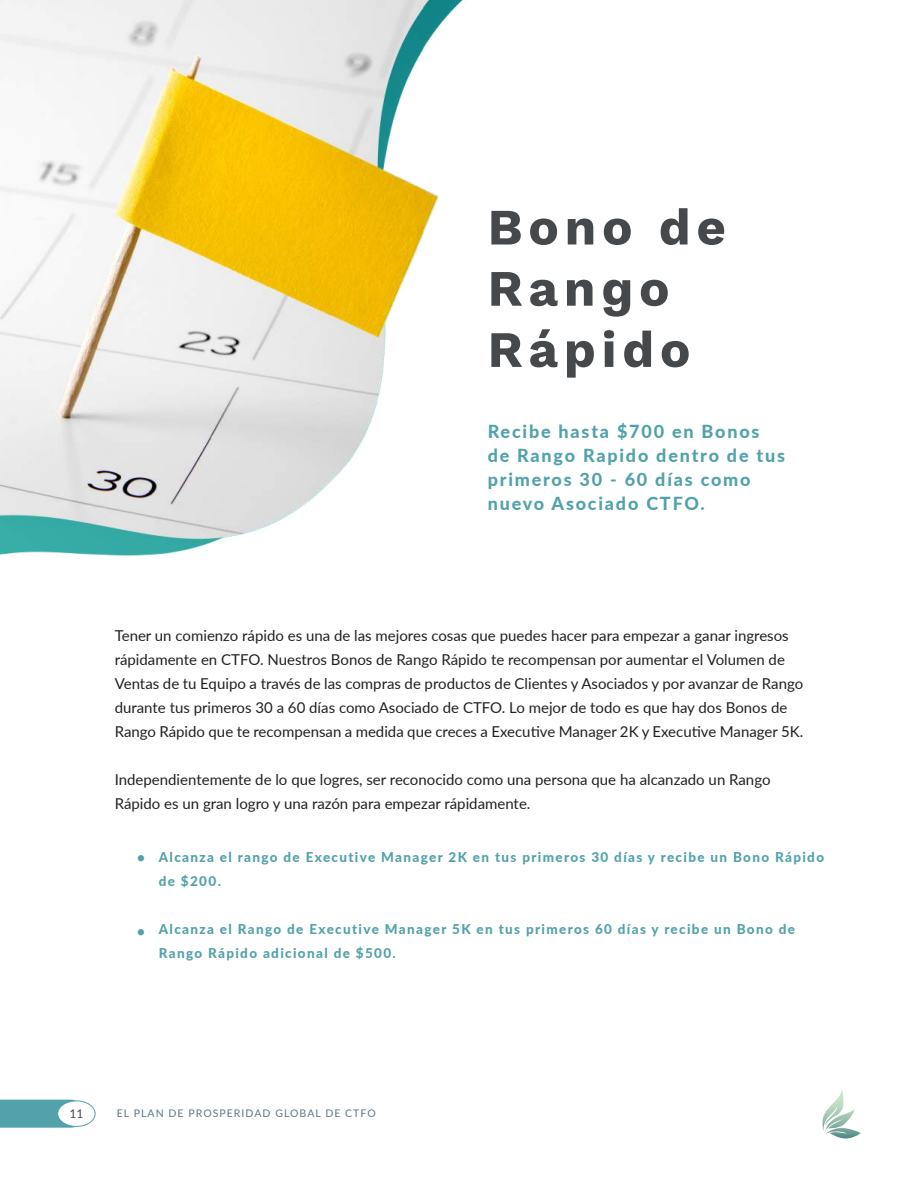
<style>
.page{position:relative;width:918px;height:1188px;background:#fff}
.page>*{position:absolute;margin:0;border:0;box-sizing:border-box;transform-origin:0 0}
.t1{font:51px/61.2px "Work Sans";letter-spacing:.115em;color:#45494c}
.t2{font:800 18px/24px "Lato";letter-spacing:.1em;color:#51a2aa}
.t3{font:15px/24px "Lato";color:#231f20}
.t4{font:800 13.5px/24px "Lato";letter-spacing:.1em;color:#51a2aa}
.t5{font:12px "Lato";color:#45494c}
.t6{font:10.5px "Lato";letter-spacing:.1em;color:#5e7682}
</style>
<div class="page">
<img style="left:0;top:0;width:850px;height:1139px">
<div style="left:0;top:1100px;width:85px;height:28px;background:#51a2aa"></div>
<div style="left:58px;top:1101px;width:37px;height:25px;background:#fff;border-radius:50%"></div>
<div style="left:57px;top:1101px;width:39px;height:26px;border:1px solid #51a2aa;border-radius:50%"></div>
<svg style="left:822px;top:1088px;width:39px;height:50px"></svg>
<h1 class="t1" style="left:488px;top:194px;width:240px">Bono de<br>Rango<br>Rápido</h1>
<p class="t2" style="left:488px;top:419px;width:299px">Recibe hasta $700 en Bonos de Rango Rapido dentro de tus primeros 30 - 60 días como nuevo Asociado CTFO.</p>
<p class="t3" style="left:115px;top:623px;width:690px">Tener un comienzo rápido es una de las mejores cosas que puedes hacer para empezar a ganar ingresos rápidamente en CTFO. Nuestros Bonos de Rango Rápido te recompensan por aumentar el Volumen de Ventas de tu Equipo a través de las compras de productos de Clientes y Asociados y por avanzar de Rango durante tus primeros 30 a 60 días como Asociado de CTFO. Lo mejor de todo es que hay dos Bonos de Rango Rápido que te recompensan a medida que creces a Executive Manager 2K y Executive Manager 5K.</p>
<p class="t3" style="left:115px;top:767px;width:657px">Independientemente de lo que logres, ser reconocido como una persona que ha alcanzado un Rango<br>Rápido es un gran logro y una razón para empezar rápidamente.</p>
<p class="t4" style="left:137px;top:845px;width:9px">•</p>
<p class="t4" style="left:137px;top:918px;width:9px">•</p>
<p class="t4" style="left:159px;top:845px;width:667px">Alcanza el rango de Executive Manager 2K en tus primeros 30 días y recibe un Bono Rápido de $200.</p>
<p class="t4" style="left:159px;top:917px;width:638px">Alcanza el Rango de Executive Manager 5K en tus primeros 60 días y recibe un Bono de<br>Rango Rápido adicional de $500.</p>
<p class="t5" style="left:69px;top:1105px;width:15px">11</p>
<p class="t6" style="left:117px;top:1106px;width:261px">EL PLAN DE PROSPERIDAD GLOBAL DE CTFO</p>
</div>
